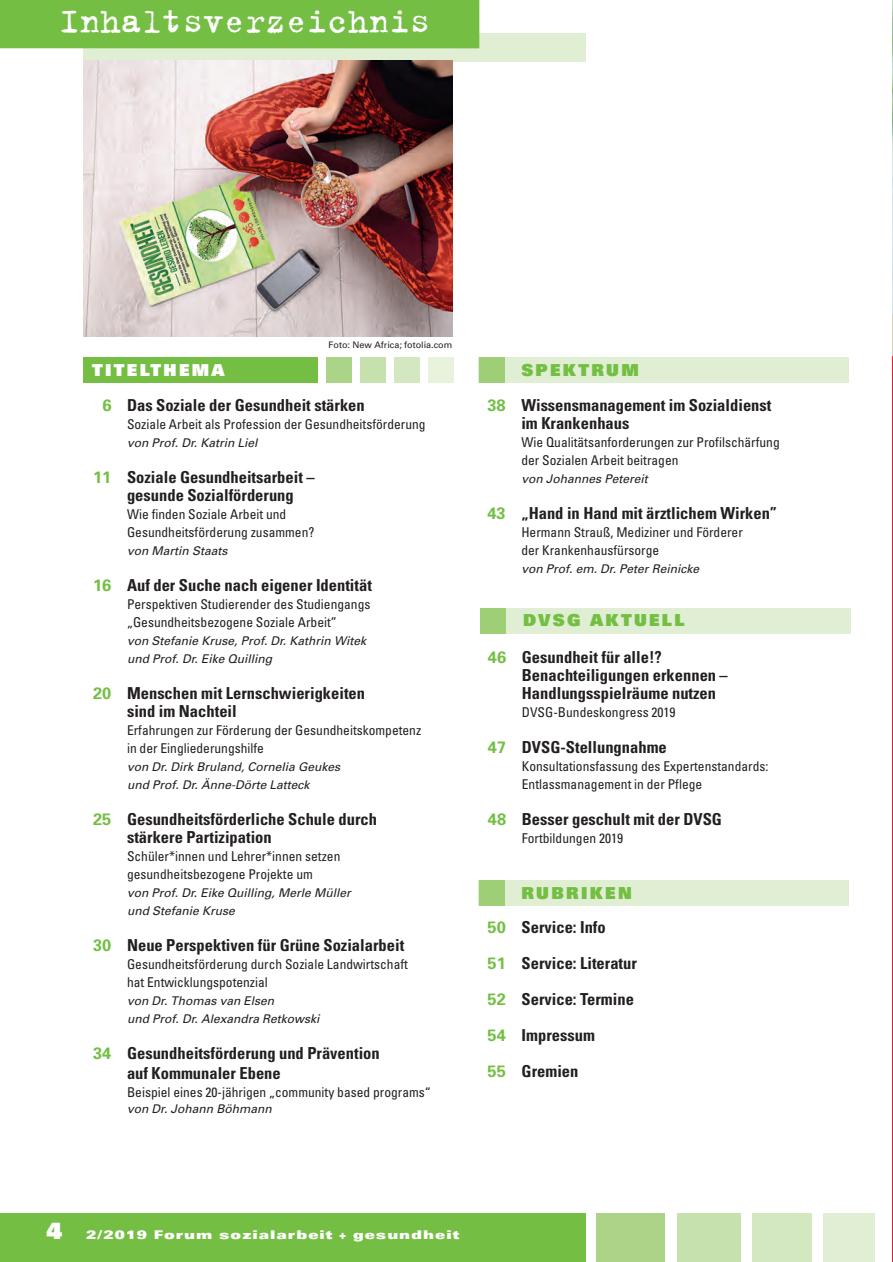
<style>
.page{position:relative;width:893px;height:1262px;background:#fff}
.page>*{position:absolute;margin:0;border:0;box-sizing:border-box;transform-origin:0 0}
.t1{font:37.5px "Trixie";color:#fff}
.t2{font:700 condensed 16.5px/18px "Univers";color:#231f20}
.t3{font:900 16.5px "Univers";letter-spacing:.14em;color:#74bf43}
.t4{font:condensed 13.5px/18px "Univers";color:#231f20}
.t5{font:italic 12px/18px "Univers";color:#231f20}
.t6{font:900 expanded 12px "Univers";letter-spacing:.085em;color:#fff}
.t7{font:9px "Univers";color:#231f20}
.s1{font-weight:900;font-stretch:normal;color:#fff}
.s2{font-stretch:normal;color:#74bf43}
.s3{font-stretch:normal;color:#71bf44}
.s4{font-stretch:normal;font-size:22.5px}
</style>
<div class="page">
<div style="left:0;top:1213px;width:585px;height:49px;background:#74bf43"></div>
<div style="left:597px;top:1213px;width:68px;height:49px;background:#abd489"></div>
<div style="left:676px;top:1213px;width:64px;height:49px;background:#c6e1ae"></div>
<div style="left:752px;top:1213px;width:59px;height:49px;background:#d3e8c0"></div>
<div style="left:823px;top:1213px;width:51px;height:49px;background:#e0eed4"></div>
<div style="left:84px;top:357px;width:234px;height:26px;background:#74bf43"></div>
<div style="left:428px;top:357px;width:26px;height:26px;background:#e8f3de"></div>
<div style="left:394px;top:357px;width:26px;height:26px;background:#d3e8c0"></div>
<div style="left:360px;top:357px;width:26px;height:26px;background:#c6e1ae"></div>
<div style="left:326px;top:357px;width:26px;height:26px;background:#abd489"></div>
<div style="left:480px;top:608px;width:370px;height:25px;background:#e0eed4"></div>
<div style="left:480px;top:608px;width:26px;height:25px;background:#9ecf77"></div>
<div style="left:479px;top:880px;width:369px;height:25px;background:#e0eed4"></div>
<div style="left:479px;top:880px;width:25px;height:25px;background:#9ecf77"></div>
<div style="left:84px;top:33px;width:501px;height:29px;background:#e0eed4"></div>
<div style="left:0;top:0;width:479px;height:48px;background:#74bf43"></div>
<hr style="left:891px;top:331px;width:1px;height:931px;background:#c32834">
<hr style="left:891px;top:307px;width:1px;height:41px;background:#d2d0ba">
<svg style="left:891px;top:355px;width:1px;height:19px"></svg>
<hr style="left:891px;top:321px;width:1px;height:34px;background:#d2d0ba">
<div style="left:479px;top:357px;width:369px;height:26px;background:#e0eed4"></div>
<div style="left:479px;top:357px;width:25px;height:26px;background:#9ecf77"></div>
<img style="left:84px;top:61px;width:369px;height:276px">
<h1 class="t1" style="left:59px;top:-4px;width:373px">Inhaltsverzeichnis</h1>
<p class="t7" style="left:328px;top:339px;width:125px">Foto: New Africa; fotolia.com</p>
<p class="t2" style="left:102px;top:352px;width:264px;line-height:35.4px;text-indent:-10px"><span class="s1">TITELTHEMA<br></span><span class="s2">6</span> Das Soziale der Gesundheit stärken</p>
<p class="t4" style="left:127px;top:415px;width:300px">Soziale Arbeit als Profession der Gesundheitsförderung</p>
<p class="t5" style="left:127px;top:434px;width:135px">von Prof.Dr.Katrin Liel</p>
<p class="t2" style="left:127px;top:468px;width:189px;text-indent:-34px"><span class="s2">11</span> Soziale Gesundheitsarbeit – gesunde Sozialförderung</p>
<p class="t4" style="left:127px;top:505px;width:189px">Wie finden Soziale Arbeit und<br>Gesundheitsförderung zusammen?</p>
<p class="t5" style="left:127px;top:542px;width:105px">von Martin Staats</p>
<p class="t2" style="left:93px;top:576px;width:280px"><span class="s2">16</span> Auf der Suche nach eigener Identität</p>
<p class="t4" style="left:127px;top:595px;width:245px">Perspektiven Studierender des Studiengangs „Gesundheitsbezogene Soziale Arbeit”</p>
<p class="t5" style="left:127px;top:632px;width:243px">von Stefanie Kruse,Prof.Dr.Kathrin Witek und Prof.Dr.Eike Quilling</p>
<p class="t2" style="left:127px;top:684px;width:239px;text-indent:-34px"><span class="s2">20</span> Menschen mit Lernschwierigkeiten sind im Nachteil</p>
<p class="t4" style="left:127px;top:721px;width:296px">Erfahrungen zur Förderung der Gesundheitskompetenz in der Eingliederungshilfe</p>
<p class="t5" style="left:127px;top:758px;width:218px">von Dr.Dirk Bruland,Cornelia Geukes und Prof.Dr.Änne-Dörte Latteck</p>
<p class="t2" style="left:127px;top:810px;width:251px;text-indent:-34px"><span class="s2">25</span> Gesundheitsförderliche Schule durch stärkere Partizipation</p>
<p class="t4" style="left:127px;top:847px;width:215px">Schüler*innen und Lehrer*innen setzen gesundheitsbezogene Projekte um</p>
<p class="t5" style="left:127px;top:884px;width:228px">von Prof.Dr.Eike Quilling,Merle Müller und Stefanie Kruse</p>
<p class="t2" style="left:93px;top:936px;width:313px"><span class="s2">30</span> Neue Perspektiven für Grüne Sozialarbeit</p>
<p class="t4" style="left:127px;top:955px;width:282px">Gesundheitsförderung durch Soziale Landwirtschaft hat Entwicklungspotenzial</p>
<p class="t5" style="left:127px;top:992px;width:197px">von Dr.Thomas van Elsen<br>und Prof.Dr.Alexandra Retkowski</p>
<p class="t2" style="left:127px;top:1043px;width:254px;line-height:19.8px;text-indent:-34px"><span class="s2">34</span> Gesundheitsförderung und Prävention auf Kommunaler Ebene</p>
<p class="t4" style="left:127px;top:1083px;width:305px">Beispiel eines 20-jährigen „community based programs“</p>
<p class="t5" style="left:127px;top:1100px;width:149px">von Dr.Johann Böhmann</p>
<p class="t3" style="left:521px;top:359px;width:119px">SPEKTRUM</p>
<p class="t2" style="left:521px;top:396px;width:251px;text-indent:-34px"><span class="s3">38</span> Wissensmanagement im Sozialdienst im Krankenhaus</p>
<p class="t4" style="left:521px;top:433px;width:260px">Wie Qualitätsanforderungen zur Profilschärfung der Sozialen Arbeit beitragen</p>
<p class="t5" style="left:521px;top:470px;width:131px">von Johannes Petereit</p>
<p class="t2" style="left:487px;top:504px;width:291px"><span class="s3">43</span> „Hand in Hand mit ärztlichem Wirken”</p>
<p class="t4" style="left:521px;top:523px;width:223px">Hermann Strauß, Mediziner und Förderer der Krankenhausfürsorge</p>
<p class="t5" style="left:521px;top:560px;width:182px">von Prof.em.Dr.PeterReinicke</p>
<p class="t3" style="left:523px;top:609px;width:163px">DVSG AKTUELL</p>
<p class="t2" style="left:522px;top:648px;width:207px;text-indent:-34px"><span class="s2">46</span> Gesundheit für alle!?<br>Benachteiligungen erkennen –<br>Handlungsspielräume nutzen</p>
<p class="t4" style="left:522px;top:703px;width:155px">DVSG-Bundeskongress 2019</p>
<p class="t2" style="left:488px;top:738px;width:180px"><span class="s2">47</span> DVSG-Stellungnahme</p>
<p class="t4" style="left:522px;top:757px;width:248px">Konsultationsfassung des Expertenstandards:<br>Entlassmanagement in der Pflege</p>
<p class="t2" style="left:488px;top:810px;width:236px"><span class="s2">48</span> Besser geschult mit der DVSG</p>
<p class="t4" style="left:522px;top:829px;width:103px">Fortbildungen 2019</p>
<p class="t3" style="left:521px;top:882px;width:112px">RUBRIKEN</p>
<p class="t2" style="left:487px;top:909px;width:151px;line-height:36px"><span class="s2">50</span> Service: Info<br><span class="s2">51</span> Service: Literatur<br><span class="s2">52</span> Service: Termine<br><span class="s2">54</span> Impressum<br><span class="s2">55</span> Gremien</p>
<p class="t6" style="left:47px;top:1227px;width:414px"><span class="s4">4</span> 2/2019 Forum sozialarbeit + gesundheit</p>
</div>
